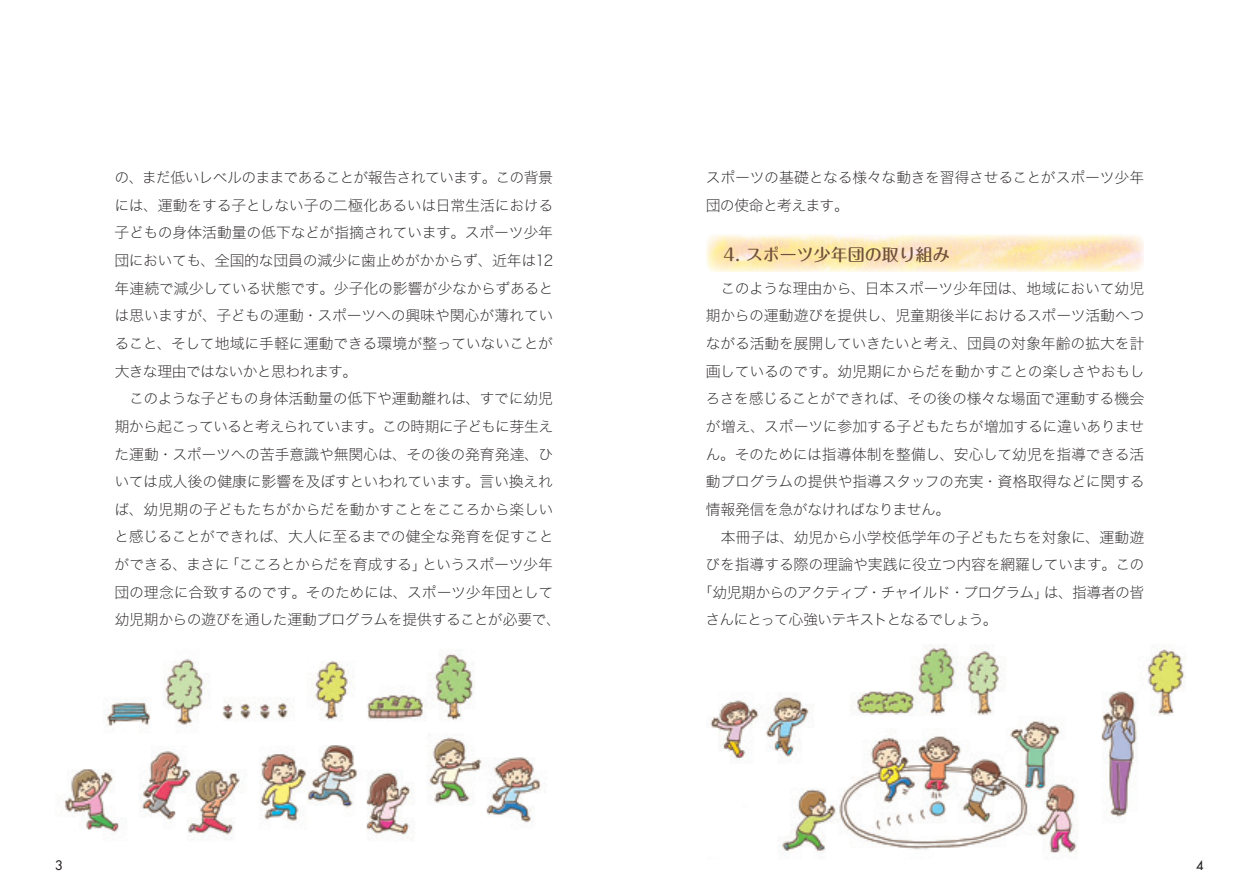
<style>
.page{position:relative;width:1259px;height:893px;background:#fff}
.page>*{position:absolute;margin:0;border:0;box-sizing:border-box;transform-origin:0 0}
.t1{font:500 16.95px "Maru Fo Pro";color:#70513a}
.t2{font:14.85px/27.6px "Hira Kaku Std N W1";letter-spacing:-.025em;color:#231f20;text-align:justify}
.t3{font:14.85px "Hira Kaku Std N W1";letter-spacing:-.055em;color:#231f20}
.t4{font:14.85px "Hira Kaku Std N W1";letter-spacing:-.065em;color:#231f20}
.t5{font:12.75px "Futura";color:#231f20}
</style>
<div class="page">
<img style="left:64px;top:652px;width:477px;height:189px">
<img style="left:710px;top:644px;width:476px;height:214px">
<img style="left:706px;top:234px;width:438px;height:38px">
<p class="t2" style="left:114px;top:163px;width:441px">の、まだ低いレベルのままであることが報告されています。この背景には、運動をする子としない子の二極化あるいは日常生活における子どもの身体活動量の低下などが指摘されています。スポーツ少年団においても、全国的な団員の減少に歯止めがかからず、近 年は12年連続で減少して いる状態です。少子化の影響が少なからずあるとは思いますが、子どもの運動・スポーツへの興味や関心が薄れていること、そして地域に手軽に運動できる環境が整っていないことが大きな理由ではないかと思われます。</p>
<p class="t2" style="left:114px;top:384px;width:448px;text-align:center">このような子どもの身体活動量の低下や運動離れは、すでに幼児<br>期から起こっていると考えられています。この時期に子どもに芽生えた運動・スポーツへの苦手意識や無関心は、その後の発育発達、ひいては成人後の健康に影響を及ぼすといわれています。言い換えれば、幼児期の子どもたちがからだを動かすことをこころから楽しいと感じることができれば、大人に至るまでの健全な発育を促すことができる、まさに「こころとからだを育成する」というスポーツ少年団の理念に合致するのです。そのためには、スポーツ少年団として幼児期からの遊びを通した運動プログラムを提供することが必要で、</p>
<p class="t2" style="left:706px;top:163px;width:440px">スポーツの基礎となる様々な動きを習得させることがスポーツ少年団の使命と考えます。</p>
<p class="t1" style="left:723px;top:241px;width:228px">4. スポーツ少年団の取り組み</p>
<p class="t2" style="left:705px;top:274px;width:440px;text-indent:15px">このような理由から、日本スポーツ少年団は、地域において幼児期からの運動遊びを提供し、児童期後半におけるスポーツ活動へつながる活動を展開していきたいと考え、団員の対象年齢の拡大を計画しているのです。幼児期にからだを動かすことの楽しさやおもしろさを感じることができれば、その後の様々な場面で運動する機会が増え、スポーツに参加する子どもたちが増加するに違いありません。そのためには指導体制を整備し、安心して幼児を指導できる活動プログラムの提供や指導スタッフの充実・資格取得などに関する情報発信を急がなければなりません。</p>
<p class="t2" style="left:721px;top:523px;width:425px">本冊子は、幼児から小学校低学年の子どもたちを対象に、運動遊</p>
<p class="t2" style="left:705px;top:550px;width:440px">びを指導する際の理論や実践に役立つ内容を網羅しています。この</p>
<p class="t3" style="left:698px;top:581px;width:448px">「幼児期からのアクティブ・チャイルド・プログラム」は、指導者の皆</p>
<p class="t4" style="left:705px;top:609px;width:294px">さんにとって心強いテキストとなるでしょう。</p>
<p class="t5" style="left:55px;top:857px;width:9px">3</p>
<p class="t5" style="left:1196px;top:857px;width:9px">4</p>
</div>
